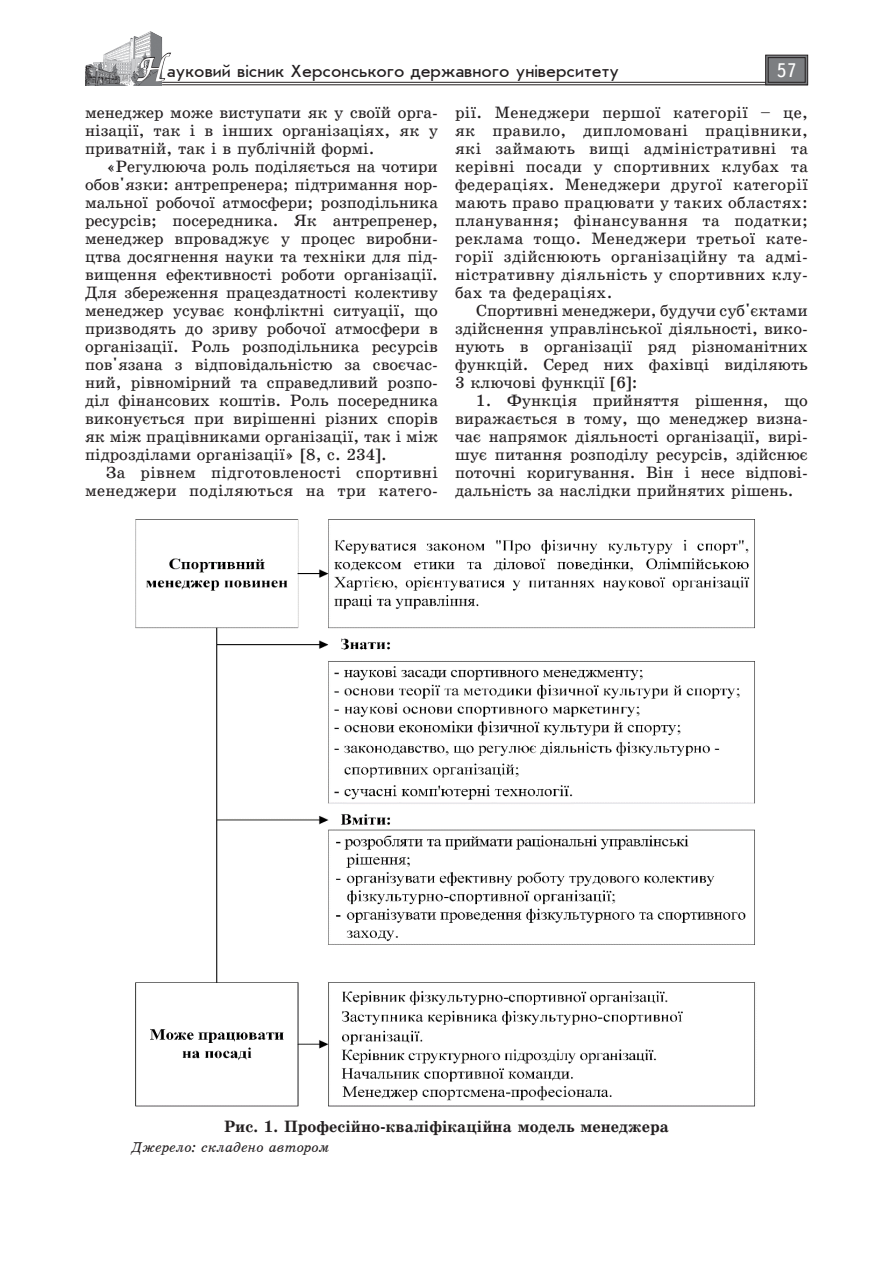
<style>
.page{position:relative;width:893px;height:1263px;background:#fff}
.page>*{position:absolute;margin:0;border:0;box-sizing:border-box;transform-origin:0 0}
.t1{font:19.5px "Ukrainian Text";color:#fff}
.t2{font:18px "Ukrainian Journal Sans";color:#231f20}
.Текст_основной_G{font:16.5px/18px "Ukrainian School";color:#231f20;text-align:justify}
.Текст_основной_G-2{font:16.5px/18px "Ukrainian School";letter-spacing:.02em;color:#231f20;text-align:right}
.Рисунок_N{font:700 16.5px "Ukrainian School";color:#231f20}
.Джерело{font:italic 14.25px "Ukrainian School";color:#231f20}
.s1{font-family:"Zapf Chancer";font-size:30px;color:#fff}
</style>
<div class="page">
<hr style="left:85px;top:82px;width:723px;height:1px;background:#231f20">
<hr style="left:85px;top:85px;width:723px;height:1px;background:#231f20">
<svg style="left:765px;top:55px;width:43px;height:30px"></svg>
<div style="left:768px;top:57px;width:37px;height:26px;border:1px solid #231f20"></div>
<img style="left:85px;top:31px;width:78px;height:54px">
<svg style="left:136px;top:52px;width:36px;height:30px"></svg>
<img style="left:136px;top:519px;width:619px;height:588px">
<p class="t2" style="left:137px;top:62px;width:484px"><span class="s1">Н</span>ауковий вісник Херсонського державного університету</p>
<p class="t1" style="left:776px;top:60px;width:22px">57</p>
<p class="Текст_основной_G" style="left:85px;top:103px;width:354px">менеджер може виступати як у своїй орга&shy;нізації, так і в інших організаціях, як у приватній, так і в публічній формі.</p>
<p class="Текст_основной_G" style="left:85px;top:157px;width:354px;text-indent:21px">«Регулююча роль поділяється на чотири обов'язки: антрепренера; підтримання нор&shy;мальної робочої атмосфери; розподільника ресурсів; посередника. Як антрепренер, менеджер впроваджує у процес виробни&shy;цтва досягнення науки та техніки для під&shy;вищення ефективності роботи організації.<br>Для збереження працездатності колективу менеджер усуває конфліктні ситуації, що призводять до зриву робочої атмосфери в організації. Роль розподільника ресурсів пов'язана з відповідальністю за своєчас&shy;ний, рівномірний та справедливий розпо&shy;діл фінансових коштів. Роль посередника виконується при вирішенні різних спорів як між працівниками організації, так і між підрозділами організації» [8, с. 234].</p>
<p class="Текст_основной_G-2" style="left:85px;top:463px;width:354px">За рівнем підготовленості спортивні менеджери поділяються на три катего-</p>
<p class="Текст_основной_G" style="left:455px;top:103px;width:354px">рії. Менеджери першої категорії – це, як правило, дипломовані працівники, які займають вищі адміністративні та керівні посади у спортивних клубах та федераціях. Менеджери другої категорії мають право працювати у таких областях: планування; фінансування та податки; реклама тощо. Менеджери третьої кате&shy;горії здійснюють організаційну та адмі&shy;ністративну діяльність у спортивних клу&shy;бах та федераціях.</p>
<p class="Текст_основной_G" style="left:455px;top:301px;width:354px;text-indent:21px">Спортивні менеджери, будучи суб'єктами здійснення управлінської діяльності, вико&shy;нують в організації ряд різноманітних функцій. Серед них фахівці виділяють 3 ключові функції [6]:</p>
<p class="Текст_основной_G" style="left:455px;top:391px;width:354px;text-indent:21px">1. Функція прийняття рішення, що виражається в тому, що менеджер визна&shy;чає напрямок діяльності організації, вирі&shy;шує питання розподілу ресурсів, здійснює поточні коригування. Він і несе відпові&shy;дальність за наслідки прийнятих рішень.</p>
<p class="Рисунок_N" style="left:224px;top:1117px;width:446px">Рис. 1. Професійно-кваліфікаційна модель менеджера</p>
<p class="Джерело" style="left:132px;top:1140px;width:199px">Джерело: складено автором</p>
</div>
